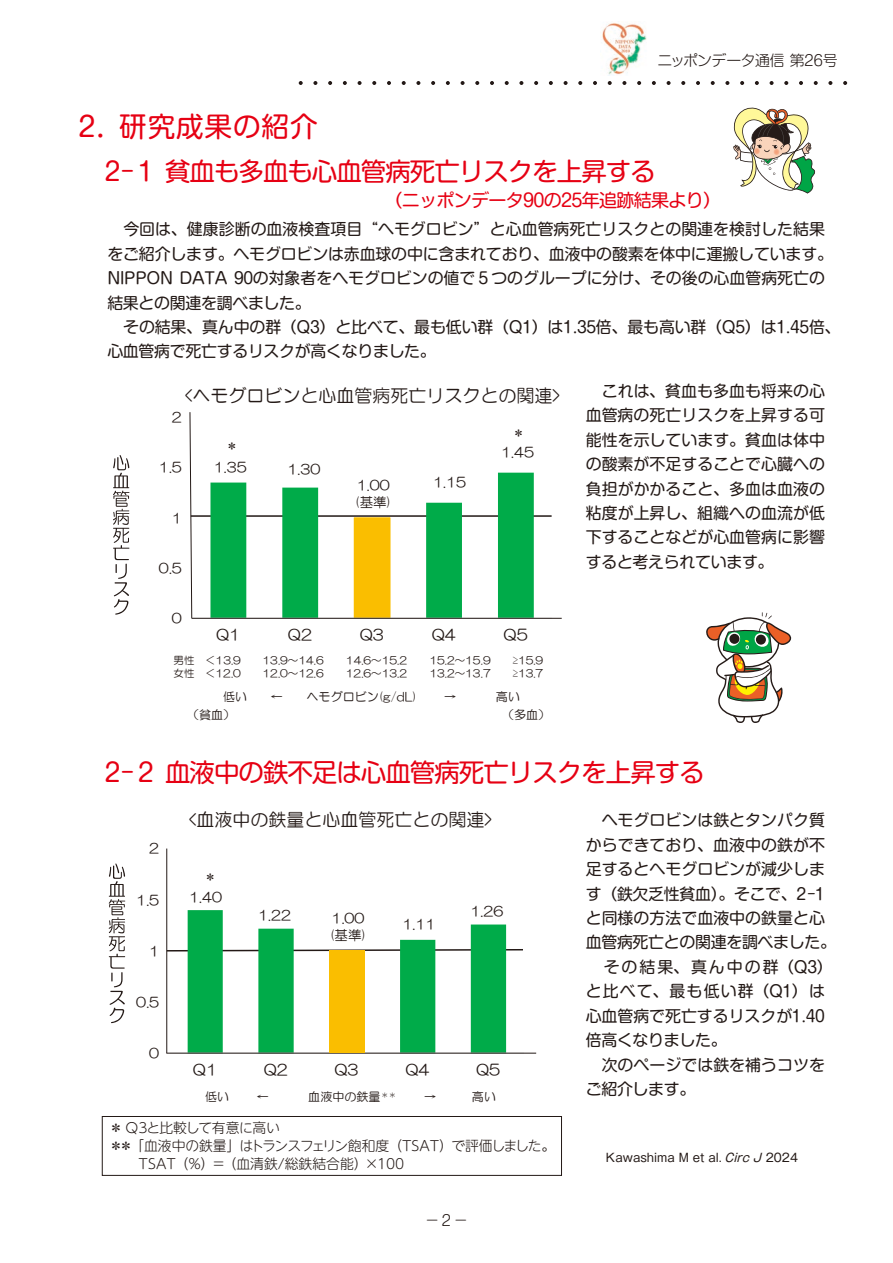
<style>
.page{position:relative;width:893px;height:1263px;background:#fff}
.page>*{position:absolute;margin:0;border:0;box-sizing:border-box;transform-origin:0 0}
.t1{font:27.6px "Shin M Go Pr 6 N";letter-spacing:.03em;color:#e60013}
.t2{font:25.5px "Shin M Go Pr 6 N";letter-spacing:-.04em;color:#e60013}
.t3{font:18px "HG Maru Gothic MPRO";color:#231916}
.t4{font:18px "Shin M Go Pr 6 N";letter-spacing:-.04em;color:#e60013}
.t5{font:18px "Times New Roman";color:#231916}
.t6{font:15.9px/24.5px "Shin M Go Pr 6 N";letter-spacing:-.005em;color:#231916}
.t7{font:15px "HG Maru Gothic MPRO";color:#231916}
.t8{font:300 14.85px "Shin M Go Pr 6 N";letter-spacing:-.015em;color:#231916}
.t9{font:300 13.8px/18.1px "UD Shin M Go Pr 6 N";letter-spacing:-.01em;color:#231916}
.t10{font:13.5px/17.4px "HG Maru Gothic MPRO";letter-spacing:.005em;color:#231916}
.t11{font:12px "HG Maru Gothic MPRO";color:#231916}
.t12{font:11.7px "Gothic MB101 Pr 6 N";color:#231916}
.t13{font:10.5px "HG Maru Gothic MPRO";color:#231916}
.s1{font-family:"MS Mincho"}
.s2{font-style:italic}
</style>
<div class="page">
<div style="left:102px;top:1116px;width:460px;height:59px;border:1px solid #231916"></div>
<hr style="left:191px;top:515px;width:361px;height:2px;background:#231916">
<svg style="left:210px;top:473px;width:324px;height:145px"></svg>
<svg style="left:113px;top:455px;width:16px;height:160px"></svg>
<hr style="left:192px;top:618px;width:370px;height:1px;background:#231916">
<svg style="left:189px;top:412px;width:3px;height:207px"></svg>
<svg style="left:167px;top:948px;width:356px;height:4px"></svg>
<svg style="left:188px;top:910px;width:318px;height:142px"></svg>
<hr style="left:170px;top:1052px;width:354px;height:2px;background:#e7e7e7">
<svg style="left:109px;top:863px;width:16px;height:160px"></svg>
<hr style="left:166px;top:1053px;width:370px;height:1px;background:#231916">
<hr style="left:166px;top:848px;width:1px;height:205px;background:#231916">
<div style="left:329px;top:950px;width:35px;height:103px;background:#fabe00"></div>
<svg style="left:706px;top:612px;width:85px;height:111px"></svg>
<svg style="left:733px;top:107px;width:82px;height:87px"></svg>
<img style="left:602px;top:23px;width:45px;height:53px">
<svg style="left:299px;top:81px;width:548px;height:4px"></svg>
<p class="t8" style="left:657px;top:49px;width:182px">ニッポンデータ通信第26号</p>
<h1 class="t1" style="left:73px;top:104px;width:246px">２．研究成果の紹介</h1>
<h2 class="t2" style="left:79px;top:151px;width:579px">　２-１貧血も多血も心血管病死亡リスクを上昇する</h2>
<p class="t4" style="left:384px;top:185px;width:338px">（ニッポンデータ90の25年追跡結果より）</p>
<p class="t6" style="left:107px;top:216px;width:735px">　今回は、健康診断の血液検査項目“ヘモグロビン”と心血管病死亡リスクとの関連を検討した結果をご紹介します。ヘモグロビンは赤血球の中に含まれており、血液中の酸素を体中に運搬しています。NIPPON DATA 90の対象者をへモグロビンの値で５つのグループに分け、その後の心血管病死亡の結果との関連を調べました。<br>　その結果、真ん中の群（Q3）と比べて、最も低い群（Q1）は1.35倍、最も高い群（Q5）は1.45倍、心血管病で死亡するリスクが高くなりました。</p>
<p class="t6" style="left:586px;top:378px;width:241px;text-align:justify">　これは、貧血も多血も将来の心血管病の死亡リスクを上昇する可能性を示しています。貧血は体中の酸素が不足することで心臓への負担がかかること、多血は血液の粘度が上昇し、組織への血流が低下することなどが心血管病に影響すると考えられています。</p>
<p class="t3" style="left:185px;top:386px;width:376px">&lt;ヘモグロビンと心血管病死亡リスクとの関連&gt;</p>
<p class="t5" style="left:227px;top:437px;width:10px">*</p>
<p class="t10" style="left:172px;top:408px;width:12px">2</p>
<p class="t5" style="left:514px;top:424px;width:10px">*</p>
<p class="t10" style="left:501px;top:443px;width:35px">1.45</p>
<p class="t10" style="left:214px;top:458px;width:35px">1.35</p>
<p class="t10" style="left:287px;top:460px;width:35px">1.30</p>
<p class="t10" style="left:159px;top:459px;width:24px">1.5</p>
<p class="t10" style="left:355px;top:476px;width:38px">1.00 (基準)</p>
<p class="t10" style="left:433px;top:473px;width:35px">1.15</p>
<p class="t10" style="left:172px;top:509px;width:12px">1</p>
<p class="t10" style="left:159px;top:559px;width:24px">0.5</p>
<p class="t10" style="left:172px;top:609px;width:12px">0</p>
<p class="t7" style="left:216px;top:627px;width:25px">Q1</p>
<p class="t7" style="left:288px;top:627px;width:25px">Q2</p>
<p class="t7" style="left:360px;top:627px;width:25px">Q3</p>
<p class="t7" style="left:432px;top:627px;width:25px">Q4</p>
<p class="t7" style="left:504px;top:627px;width:25px">Q5</p>
<p class="t13" style="left:174px;top:655px;width:69px">男性 ＜13.9</p>
<p class="t13" style="left:263px;top:655px;width:63px">13.9〜14.6</p>
<p class="t13" style="left:346px;top:655px;width:63px">14.6〜15.2</p>
<p class="t13" style="left:429px;top:655px;width:63px">15.2〜15.9</p>
<p class="t13" style="left:513px;top:655px;width:32px"><span class="s1">≥</span>15.9</p>
<p class="t13" style="left:174px;top:668px;width:69px">女性 ＜12.0</p>
<p class="t13" style="left:263px;top:668px;width:63px">12.0〜12.6</p>
<p class="t13" style="left:346px;top:668px;width:63px">12.6〜13.2</p>
<p class="t13" style="left:429px;top:668px;width:63px">13.2〜13.7</p>
<p class="t13" style="left:513px;top:668px;width:32px"><span class="s1">≥</span>13.7</p>
<p class="t11" style="left:223px;top:691px;width:26px">低い</p>
<p class="t11" style="left:271px;top:691px;width:14px">←</p>
<p class="t11" style="left:307px;top:691px;width:112px">ヘモグロビン(g/dL)</p>
<p class="t11" style="left:444px;top:691px;width:14px">→</p>
<p class="t11" style="left:496px;top:691px;width:26px">高い</p>
<p class="t11" style="left:187px;top:709px;width:50px">（貧血）</p>
<p class="t11" style="left:502px;top:709px;width:50px">（多血）</p>
<h2 class="t2" style="left:79px;top:751px;width:628px">　２-２血液中の鉄不足は心血管病死亡リスクを上昇する</h2>
<p class="t10" style="left:149px;top:840px;width:12px">2</p>
<p class="t10" style="left:136px;top:891px;width:24px">1.5</p>
<p class="t10" style="left:149px;top:942px;width:12px">1</p>
<p class="t10" style="left:136px;top:993px;width:24px">0.5</p>
<p class="t10" style="left:149px;top:1045px;width:12px">0</p>
<p class="t3" style="left:189px;top:811px;width:304px">&lt;血液中の鉄量と心血管死亡との関連&gt;</p>
<p class="t5" style="left:206px;top:867px;width:10px">*</p>
<p class="t10" style="left:189px;top:889px;width:35px">1.40</p>
<p class="t10" style="left:258px;top:906px;width:35px">1.22</p>
<p class="t10" style="left:330px;top:909px;width:38px">1.00 (基準)</p>
<p class="t10" style="left:403px;top:916px;width:35px">1.11</p>
<p class="t10" style="left:470px;top:902px;width:35px">1.26</p>
<p class="t7" style="left:193px;top:1062px;width:25px">Q1</p>
<p class="t7" style="left:264px;top:1062px;width:25px">Q2</p>
<p class="t7" style="left:335px;top:1062px;width:25px">Q3</p>
<p class="t7" style="left:406px;top:1062px;width:25px">Q4</p>
<p class="t7" style="left:476px;top:1062px;width:25px">Q5</p>
<p class="t11" style="left:205px;top:1091px;width:26px">低い</p>
<p class="t11" style="left:257px;top:1091px;width:14px">←</p>
<p class="t11" style="left:308px;top:1091px;width:90px">血液中の鉄量<sup>＊＊</sup></p>
<p class="t11" style="left:424px;top:1091px;width:14px">→</p>
<p class="t11" style="left:472px;top:1091px;width:26px">高い</p>
<p class="t9" style="left:109px;top:1118px;width:448px">＊ Q3と比較して有意に高い<br>＊＊「血液中の鉄量」はトランスフェリン飽和度（TSAT）で評価しました。　　TSAT（％）＝（血清鉄/総鉄結合能）×100</p>
<p class="t8" style="left:425px;top:1208px;width:45px">－2－</p>
<p class="t6" style="left:586px;top:807px;width:252px">　ヘモグロビンは鉄とタンパク質からできており、血液中の鉄が不足するとヘモグロビンが減少します（鉄欠乏性貧血）。そこで、2-1と同様の方法で血液中の鉄量と心血管病死亡との関連を調べました。　その結果、真ん中の群（Q3）と比べて、最も低い群（Q1）は心血管病で死亡するリスクが1.40倍高くなりました。<br>　次のページでは鉄を補うコツをご紹介します。</p>
<p class="t12" style="left:606px;top:1148px;width:194px">Kawashima M et al. <span class="s2">CircJ</span> 2024</p>
</div>
